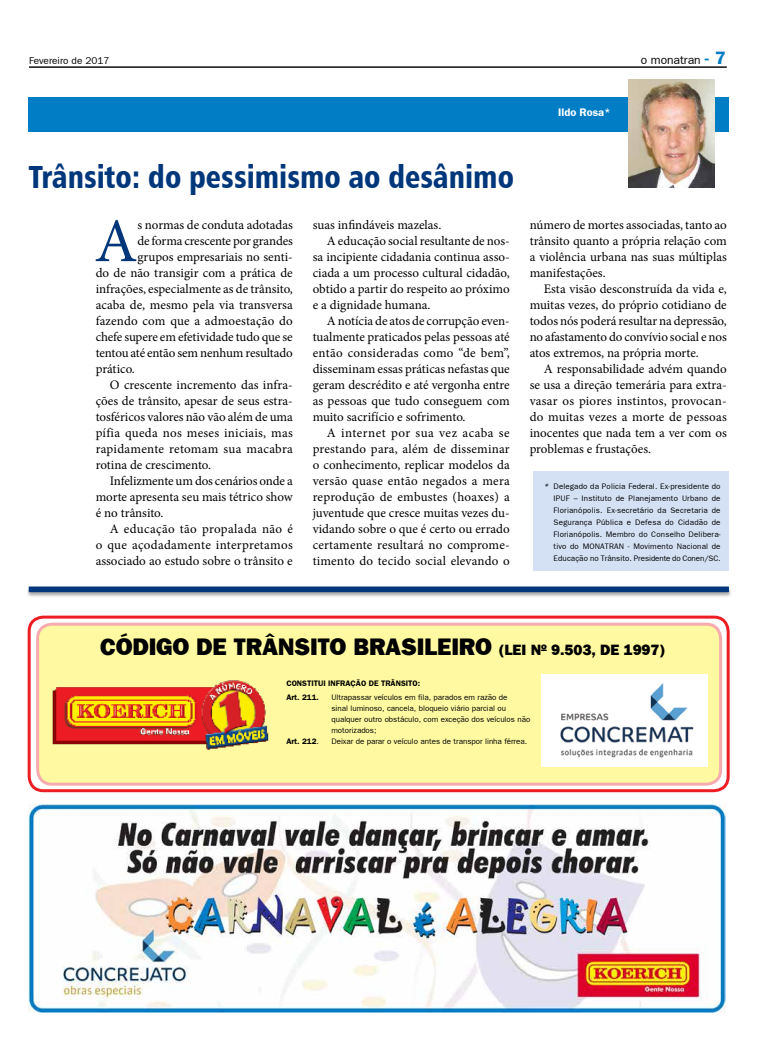
<style>
.page{position:relative;width:780px;height:1063px;background:#fff}
.page>*{position:absolute;margin:0;border:0;box-sizing:border-box;transform-origin:0 0}
.t1{font:62.2px "Minion Pro";color:#00377b}
.t2{font:32px "Humanist 777 BT Black Condensed B";color:#00377b;scale:.93 1}
.t3{font:24px "Frankfurt Gothic Heavy Plain";letter-spacing:-.005em;color:#000}
.t4{font:15px "Frankfurt Gothic Heavy Plain";letter-spacing:-.005em;color:#000}
.t5{font:13px/16px "Minion Pro";color:#000;text-align:justify}
.t6{font:13px "Minion Pro";letter-spacing:.02em;color:#000}
.t7{font:13px "Minion Pro";letter-spacing:.025em;color:#000}
.t8{font:13px "Minion Pro";letter-spacing:.035em;color:#000}
.t9{font:12px "Frankfurt Gothic Plain";color:#000}
.t10{font:700 11px "Frankfurt Gothic";color:#fff}
.t11{font:10px "Frankfurt Gothic Plain";color:#000}
.t12{font:8px/12px "Frankfurt Gothic Plain";color:#000;text-align:justify}
.t13{font:700 8px "Frankfurt Gothic";color:#000}
.s1{font-family:"Frankfurt Gothic";font-weight:700;font-size:18px;color:#007dc5}
.s2{font-family:"Frankfurt Gothic";font-style:italic}
.s3{font-size:15px}
.s4{font-family:"Frankfurt Gothic Plain";font-weight:400}
</style>
<div class="page">
<hr style="left:29px;top:66px;width:697px;height:2px;background:#000">
<div style="left:28px;top:97px;width:701px;height:34px;background:#007dc5"></div>
<div style="left:533px;top:471px;width:196px;height:99px;background:#d4e1f4"></div>
<img style="left:628px;top:79px;width:87px;height:108px">
<div style="left:26px;top:586px;width:706px;height:12px;background:#000;opacity:.35"></div>
<div style="left:29px;top:587px;width:700px;height:5px;background:#00377b"></div>
<img style="left:28px;top:804px;width:697px;height:208px">
<div style="left:29px;top:617px;width:699px;height:174px;background:linear-gradient(to right,#fff,#fffefe);border-radius:14px"></div>
<div style="left:28px;top:616px;width:701px;height:176px;border:3px solid #ed1d24;border-radius:14px"></div>
<div style="left:38px;top:624px;width:682px;height:160px;background:#fffaa1;border-radius:14px"></div>
<div style="left:36px;top:623px;width:686px;height:163px;border:3px solid #ed1d24;border-radius:14px"></div>
<img style="left:542px;top:674px;width:165px;height:92px">
<img style="left:39px;top:680px;width:230px;height:69px">
<p class="t11" style="left:29px;top:54px;width:82px">Fevereiro de 2017</p>
<p class="t9" style="left:640px;top:53px;width:86px">o monatran <span class="s1">- 7</span></p>
<p class="t10" style="left:558px;top:106px;width:54px">ILDO ROSA*</p>
<h2 class="t2" style="left:28px;top:157px;width:523px">Trânsito: do pessimismo ao desânimo</h2>
<h1 class="t1" style="left:94px;top:200px;width:45px">A</h1>
<p class="t5" style="left:137px;top:217px;width:157px">s normas de conduta adotadas</p>
<p class="t5" style="left:312px;top:217px;width:130px">suas infindáveis mazelas.</p>
<p class="t5" style="left:327px;top:233px;width:184px">A educação social resultante de nos-</p>
<p class="t5" style="left:312px;top:249px;width:199px">sa incipiente cidadania continua asso-</p>
<p class="t5" style="left:312px;top:265px;width:199px">ciada a um processo cultural cidadão,</p>
<p class="t5" style="left:312px;top:281px;width:198px">obtido a partir do respeito ao próximo</p>
<p class="t5" style="left:312px;top:297px;width:119px">e a dignidade humana.</p>
<p class="t5" style="left:327px;top:313px;width:184px">A notícia de atos de corrupção even-</p>
<p class="t5" style="left:312px;top:329px;width:199px">tualmente praticados pelas pessoas até</p>
<p class="t7" style="left:312px;top:344px;width:199px">então consideradas como “de bem”,</p>
<p class="t5" style="left:312px;top:361px;width:198px">disseminam essas práticas nefastas que</p>
<p class="t5" style="left:312px;top:377px;width:199px">geram descrédito e até vergonha entre</p>
<p class="t5" style="left:312px;top:393px;width:198px">as pessoas que tudo conseguem com</p>
<p class="t5" style="left:312px;top:409px;width:154px">muito sacrifício e sofrimento.</p>
<p class="t8" style="left:327px;top:424px;width:184px">A internet por sua vez acaba se</p>
<p class="t5" style="left:312px;top:441px;width:198px">prestando para, além de disseminar</p>
<p class="t5" style="left:312px;top:457px;width:199px">o conhecimento, replicar modelos da</p>
<p class="t6" style="left:312px;top:472px;width:199px">versão quase então negados a mera</p>
<p class="t5" style="left:312px;top:489px;width:199px">reprodução de embustes (hoaxes) a</p>
<p class="t5" style="left:312px;top:505px;width:199px">juventude que cresce muitas vezes du-</p>
<p class="t5" style="left:312px;top:521px;width:199px">vidando sobre o que é certo ou errado</p>
<p class="t5" style="left:312px;top:537px;width:198px">certamente resultará no comprome-</p>
<p class="t5" style="left:312px;top:553px;width:199px">timento do tecido social elevando o</p>
<p class="t5" style="left:137px;top:233px;width:157px">de forma crescente por grandes</p>
<p class="t5" style="left:137px;top:249px;width:157px">grupos empresariais no senti-</p>
<p class="t5" style="left:96px;top:265px;width:198px">do de não transigir com a prática de</p>
<p class="t5" style="left:96px;top:281px;width:199px">infrações, especialmente as de trânsito,</p>
<p class="t5" style="left:96px;top:297px;width:199px">acaba de, mesmo pela via transversa</p>
<p class="t5" style="left:96px;top:313px;width:199px">fazendo com que a admoestação do</p>
<p class="t5" style="left:96px;top:329px;width:198px">chefe supere em efetividade tudo que se</p>
<p class="t5" style="left:96px;top:345px;width:198px">tentou até então sem nenhum resultado</p>
<p class="t5" style="left:96px;top:361px;width:41px">prático.</p>
<p class="t5" style="left:110px;top:377px;width:184px">O crescente incremento das infra-</p>
<p class="t5" style="left:96px;top:393px;width:199px">ções de trânsito, apesar de seus estra-</p>
<p class="t5" style="left:96px;top:409px;width:199px">tosféricos valores não vão além de uma</p>
<p class="t6" style="left:96px;top:424px;width:199px">pífia queda nos meses iniciais, mas</p>
<p class="t6" style="left:96px;top:440px;width:199px">rapidamente retomam sua macabra</p>
<p class="t5" style="left:96px;top:457px;width:117px">rotina de crescimento.</p>
<p class="t5" style="left:110px;top:473px;width:184px">Infelizmente um dos cenários onde a</p>
<p class="t5" style="left:96px;top:489px;width:199px">morte apresenta seu mais tétrico show</p>
<p class="t5" style="left:96px;top:505px;width:69px">é no trânsito.</p>
<p class="t7" style="left:110px;top:520px;width:184px">A educação tão propalada não é</p>
<p class="t7" style="left:96px;top:536px;width:199px">o que açodadamente interpretamos</p>
<p class="t5" style="left:96px;top:553px;width:199px">associado ao estudo sobre o trânsito e</p>
<p class="t5" style="left:529px;top:217px;width:199px">número de mortes associadas, tanto ao trânsito quanto a própria relação com a violência urbana nas suas múltiplas manifestações.</p>
<p class="t5" style="left:529px;top:281px;width:199px;text-indent:14px">Esta visão desconstruída da vida e, muitas vezes, do próprio cotidiano de todos nós poderá resultar na depressão, no afastamento do convívio social e nos atos extremos, na própria morte.</p>
<p class="t5" style="left:529px;top:361px;width:199px;text-indent:14px">A responsabilidade advém quando se usa a direção temerária para extra&shy;vasar os piores instintos, provocan&shy;do muitas vezes a morte de pessoas inocentes que nada tem a ver com os problemas e frustações.</p>
<p class="t12" style="left:553px;top:480px;width:168px;text-indent:-10px"><span class="s2">*</span> Delegado da Policia Federal. Ex-presidente do IPUF – Instituto de Planejamento Urbano de Florianópolis. Ex-secretário da Secretaria de Segurança Pública e Defesa do Cidadão de Florianópolis. Membro do Conselho Delibera&shy;tivo do MONATRAN - Movimento Nacional de Educação no Trânsito. Presidente do Conen/SC.</p>
<h3 class="t3" style="left:100px;top:633px;width:412px">CÓDIGO DE TRÂNSITO BRASILEIRO <span class="s3">(LEI</span></h3>
<p class="t4" style="left:530px;top:641px;width:136px">Nº 9.503, DE 1997)</p>
<p class="t13" style="left:286px;top:679px;width:11px">CONSTITUI</p>
<p class="t13" style="left:328px;top:679px;width:6px">INFRAÇÃO</p>
<p class="t13" style="left:368px;top:679px;width:18px">DE TRÂNSITO</p>
<p class="t13" style="left:418px;top:679px;width:4px">:</p>
<p class="t13" style="left:286px;top:693px;width:34px">ART. 211.</p>
<p class="t12" style="left:331px;top:692px;width:200px;line-height:11px;text-align:left">Ultrapassar veículos em fila, parados em razão de<br>sinal luminoso, cancela, bloqueio viário parcial ou qualquer outro obstáculo, com exceção dos veículos não motorizados;</p>
<p class="t13" style="left:286px;top:737px;width:34px">ART. 212<span class="s4">.</span></p>
<p class="t12" style="left:331px;top:735px;width:197px">Deixar de parar o veículo antes de transpor linha férrea.</p>
</div>
